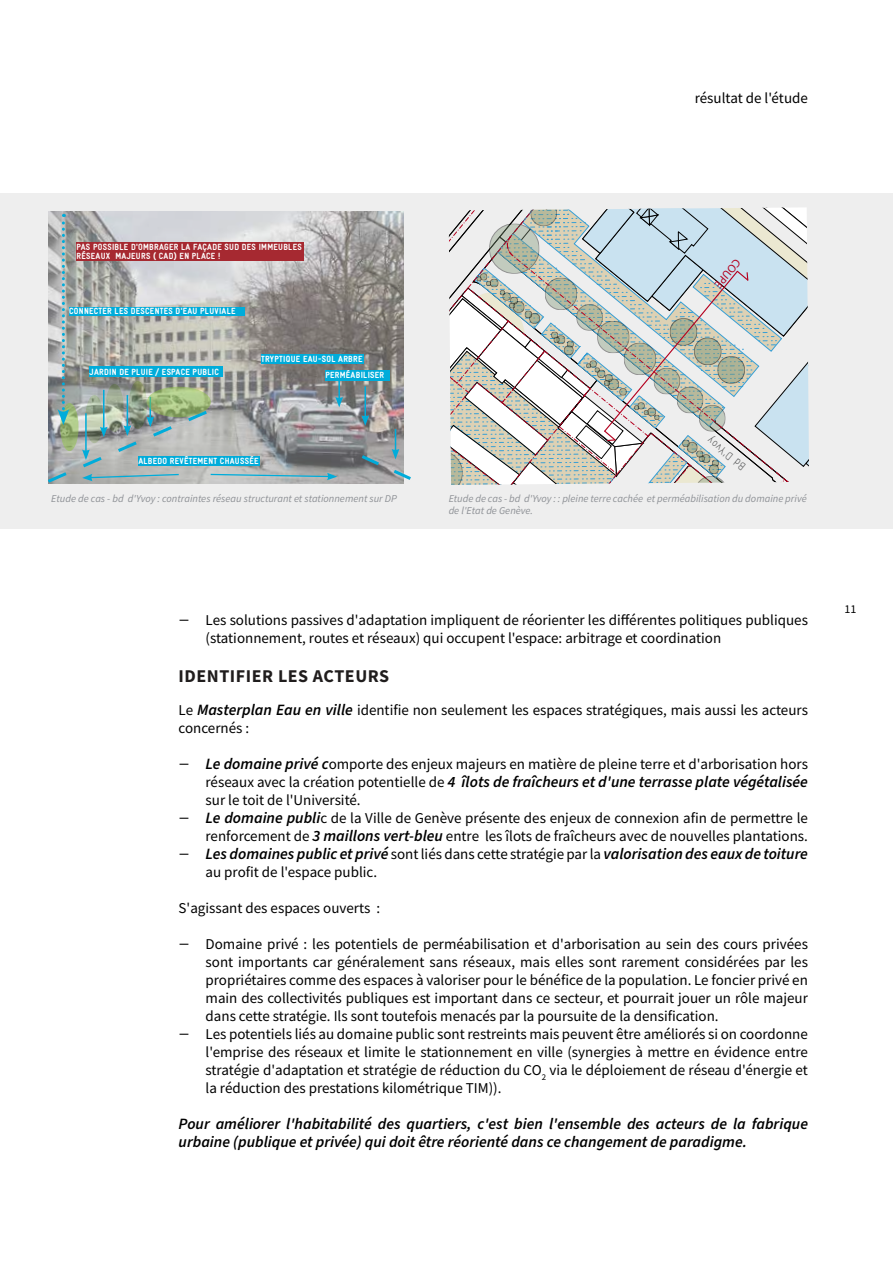
<style>
.page{position:relative;width:893px;height:1263px;background:#fff}
.page>*{position:absolute;margin:0;border:0;box-sizing:border-box;transform-origin:0 0}
.t1{font:700 18px "Source Sans Pro";letter-spacing:.03em;color:#201d1d}
.t2{font:italic 600 15.75px/18px "Source Sans Pro";color:#000}
.t3{font:15px/18px "Source Sans Pro";color:#000}
.t4{font:12px "Source Sans Pro";color:#000}
.t5{font:300 11.55px "Gravur Condensed";color:#575859}
.t6{font:11.55px "Myriad Pro";color:#b4001f}
.t7{font:italic 10.5px/12px "Source Sans Pro";color:#8e9196}
.t8{font:900 condensed 9px/9px "Gravur";letter-spacing:.03em;color:#fff}
.t9{font:900 9px "Gravur Condensed";letter-spacing:.03em;color:#fff}
.s1{font-family:"Roboto";font-size:13.5px}
.s2{font-weight:600;font-style:italic;font-size:15.75px}
.s3{font-weight:400;font-style:normal;font-size:15px}
.s4{font-family:"Roboto";font-weight:400;font-style:normal;font-size:13.5px}
</style>
<div class="page">
<div style="left:0;top:193px;width:893px;height:336px;background:#eee"></div>
<svg style="left:449px;top:207px;width:360px;height:278px"></svg>
<img style="left:48px;top:212px;width:356px;height:271px">
<div style="left:325px;top:370px;width:65px;height:10px;background:#00acda"></div>
<div style="left:261px;top:354px;width:103px;height:9px;background:#00acda"></div>
<hr style="left:364px;top:386px;width:2px;height:32px;background:#00acda">
<svg style="left:358px;top:415px;width:53px;height:67px;background:#9ca3a6"></svg>
<svg style="left:48px;top:214px;width:295px;height:270px;background:#9da5a6"></svg>
<p class="t3" style="left:695px;top:89px;width:115px">résultat de l'étude</p>
<p class="t8" style="left:77px;top:243px;width:227px">PAS POSSIBLE D'OMBRAGER LA FAÇADE SUD DES IMMEUBLES<br>RÉSEAUX MAJEURS ( CAD) EN PLACE !</p>
<p class="t9" style="left:69px;top:306px;width:168px">CONNECTER LES DESCENTES D'EAU PLUVIALE</p>
<p class="t8" style="left:90px;top:367px;width:131px">JARDIN DE PLUIE / ESPACE PUBLIC</p>
<p class="t8" style="left:261px;top:354px;width:103px">TRYPTIQUE EAU-SOL ARBRE</p>
<p class="t8" style="left:325px;top:370px;width:60px">PERMÉABILISER</p>
<p class="t8" style="left:138px;top:456px;width:122px">ALBEDO REVÊTEMENT CHAUSSÉE</p>
<p class="t7" style="left:51px;top:493px;width:347px">Etude de cas - bd d'Yvoy : contraintes réseau structurant et stationnement sur DP</p>
<p class="t6" style="left:744px;top:265px;width:35px;rotate:130deg">COUPE</p>
<p class="t5" style="left:740px;top:473px;width:48px;rotate:-141deg">Bd D'Yvoy</p>
<p class="t7" style="left:449px;top:493px;width:359px">Etude de cas - bd d'Yvoy : : pleine terre cachée et perméabilisation du domaine privé de l'Etat de Genève.</p>
<p class="t3" style="left:206px;top:611px;width:604px;text-indent:-27px"><span class="s1">—</span> Les solutions passives d'adaptation impliquent de réorienter les différentes politiques publiques (stationnement, routes et réseaux) qui occupent l'espace: arbitrage et coordination</p>
<p class="t1" style="left:179px;top:664px;width:212px">IDENTIFIER LES ACTEURS</p>
<p class="t3" style="left:179px;top:701px;width:631px">Le <span class="s2">Masterplan Eau en ville</span> identifie non seulement les espaces stratégiques, mais aussi les acteurs concernés :</p>
<p class="t3" style="left:179px;top:755px;width:631px"><span class="s1">—</span> <span class="s2">Le domaine privé c</span>omporte des enjeux majeurs en matière de pleine terre et d'arborisation hors</p>
<p class="t2" style="left:206px;top:773px;width:604px"><span class="s3">réseaux avec la création potentielle de</span> 4 îlots de fraîcheurs et d'une terrasse plate végétalisée</p>
<p class="t3" style="left:206px;top:791px;width:157px">sur le toit de l'Université.</p>
<p class="t3" style="left:179px;top:809px;width:631px;text-align:right"><span class="s1">—</span> <span class="s2">Le domaine publi</span>c de la Ville de Genève présente des enjeux de connexion afin de permettre le renforcement de <span class="s2">3 maillons vert-bleu</span> entre les îlots de fraîcheurs avec de nouvelles plantations.</p>
<p class="t2" style="left:179px;top:845px;width:631px"><span class="s4">—</span> Les domaines public et privé <span class="s3">sont liés dans cette stratégie par la</span> valorisation des eaux de toiture</p>
<p class="t3" style="left:206px;top:863px;width:173px">au profit de l'espace public.</p>
<p class="t3" style="left:179px;top:899px;width:203px">S'agissant des espaces ouverts :</p>
<p class="t3" style="left:206px;top:935px;width:604px;text-align:justify;text-indent:-27px"><span class="s1">—</span> Domaine privé : les potentiels de perméabilisation et d'arborisation au sein des cours privées sont importants car généralement sans réseaux, mais elles sont rarement considérées par les propriétaires comme des espaces à valoriser pour le bénéfice de la population. Le foncier privé en main des collectivités publiques est important dans ce secteur, et pourrait jouer un rôle majeur dans cette stratégie. Ils sont toutefois menacés par la poursuite de la densification.</p>
<p class="t3" style="left:206px;top:1025px;width:604px;text-align:justify;text-indent:-27px"><span class="s1">—</span> Les potentiels liés au domaine public sont restreints mais peuvent être améliorés si on coordonne l'emprise des réseaux et limite le stationnement en ville (synergies à mettre en évidence entre stratégie d'adaptation et stratégie de réduction du CO<sub>2</sub> via le déploiement de réseau d'énergie et la réduction des prestations kilométrique TIM)).</p>
<p class="t2" style="left:179px;top:1115px;width:631px">Pour améliorer l'habitabilité des quartiers, c'est bien l'ensemble des acteurs de la fabrique urbaine (publique et privée) qui doit être réorienté dans ce changement de paradigme.</p>
<p class="t4" style="left:844px;top:601px;width:13px">11</p>
</div>
